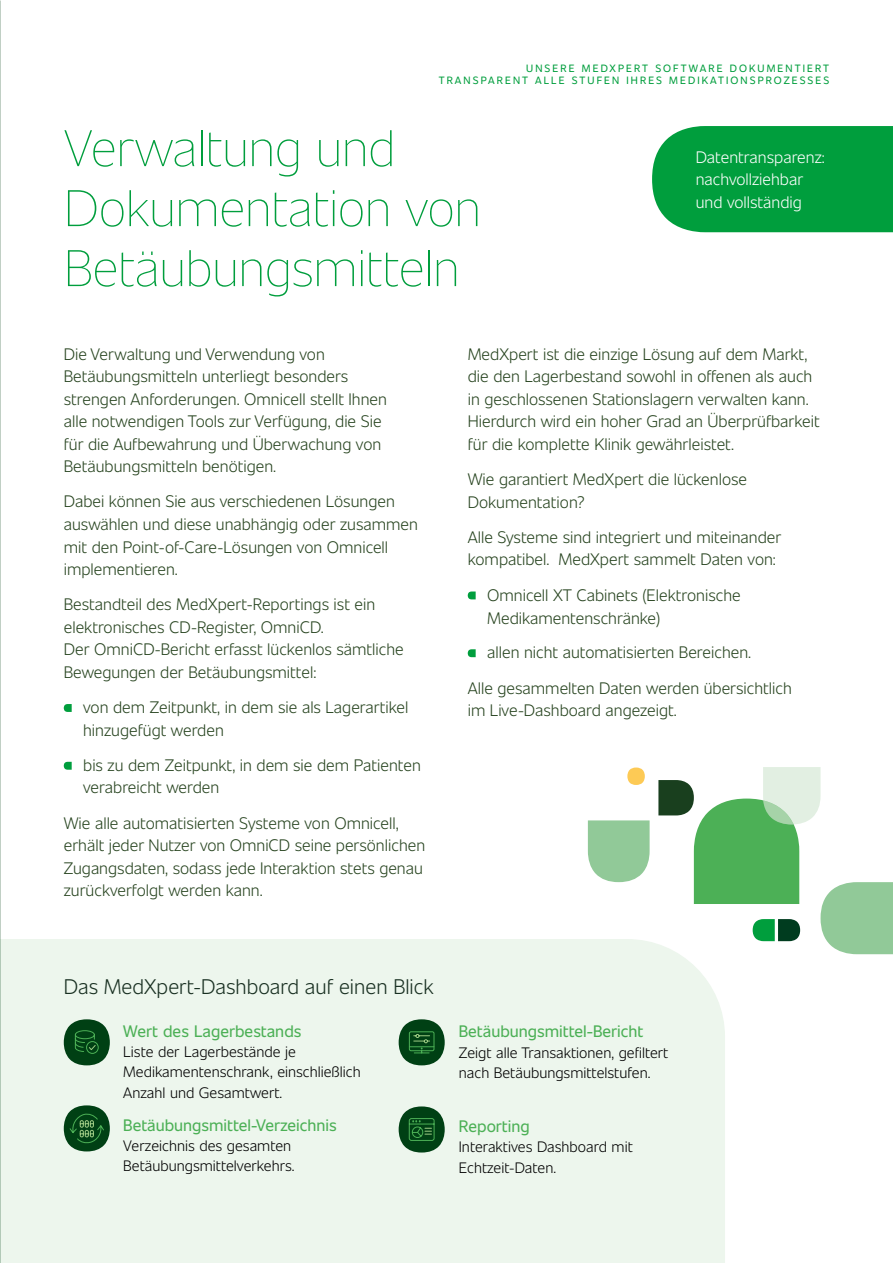
<style>
.page{position:relative;width:893px;height:1263px;background:#fff}
.page>*{position:absolute;margin:0;border:0;box-sizing:border-box;transform-origin:0 0}
.t1{font:200 51px/60px "Unitext";letter-spacing:-.01em;color:#009e3d}
.t2{font:300 21px "Unitext";color:#193022}
.t3{font:300 16.5px/22.5px "Unitext";color:#26431e}
.t4{font:16.5px "Unitext";color:#4cb056}
.t5{font:300 16.5px/22.5px "Unitext";color:#fff}
.t6{font:300 15px/20.2px "Unitext";color:#000}
.t7{font:10.5px/12px "Unitext";letter-spacing:.2em;color:#009e3d;text-align:right}
</style>
<div class="page">
<div style="left:0;top:939px;width:725px;height:324px;background:#edf6ed"></div>
<svg style="left:64px;top:704px;width:8px;height:8px"></svg>
<svg style="left:64px;top:762px;width:8px;height:8px"></svg>
<svg style="left:468px;top:591px;width:8px;height:8px"></svg>
<svg style="left:468px;top:649px;width:8px;height:8px"></svg>
<svg style="left:64px;top:1105px;width:46px;height:46px;background:#376d44"></svg>
<svg style="left:64px;top:1019px;width:46px;height:46px;background:#306840"></svg>
<svg style="left:399px;top:1019px;width:46px;height:46px;background:#336b42"></svg>
<svg style="left:399px;top:1106px;width:46px;height:46px;background:#336b42"></svg>
<svg style="left:588px;top:820px;width:62px;height:62px;background:#9ccea2"></svg>
<svg style="left:627px;top:767px;width:18px;height:18px"></svg>
<svg style="left:658px;top:767px;width:235px;height:187px"></svg>
<div style="left:652px;top:126px;width:241px;height:106px;background:#009e3d"></div>
<p class="t7" style="left:439px;top:61px;width:392px">UNSERE MEDXPERT SOFTWARE DOKUMENTIERT<br>TRANSPARENT ALLE STUFEN IHRES MEDIKATIONSPROZESSES</p>
<h1 class="t1" style="left:64px;top:115px;width:419px">Verwaltung und<br>Dokumentation von<br>Betäubungsmitteln</h1>
<p class="t5" style="left:696px;top:145px;width:131px">Datentransparenz: nachvollziehbar und vollständig</p>
<p class="t3" style="left:64px;top:341px;width:325px">Die Verwaltung und Verwendung von Betäubungsmitteln unterliegt besonders strengen Anforderungen. Omnicell stellt Ihnen alle notwendigen Tools zur Verfügung, die Sie für die Aufbewahrung und Überwachung von Betäubungsmitteln benötigen.</p>
<p class="t3" style="left:64px;top:489px;width:356px">Dabei können Sie aus verschiedenen Lösungen auswählen und diese unabhängig oder zusammen mit den Point-of-Care-Lösungen von Omnicell implementieren.</p>
<p class="t3" style="left:64px;top:592px;width:342px">Bestandteil des MedXpert-Reportings ist ein elektronisches CD-Register, OmniCD.<br>Der OmniCD-Bericht erfasst lückenlos sämtliche Bewegungen der Betäubungsmittel:</p>
<p class="t3" style="left:83px;top:695px;width:327px">von dem Zeitpunkt, in dem sie als Lagerartikel hinzugefügt werden</p>
<p class="t3" style="left:83px;top:753px;width:339px">bis zu dem Zeitpunkt, in dem sie dem Patienten verabreicht werden</p>
<p class="t3" style="left:64px;top:810px;width:363px">Wie alle automatisierten Systeme von Omnicell, erhält jeder Nutzer von OmniCD seine persönlichen Zugangsdaten, sodass jede Interaktion stets genau zurückverfolgt werden kann.</p>
<p class="t3" style="left:468px;top:342px;width:354px">MedXpert ist die einzige Lösung auf dem Markt, die den Lagerbestand sowohl in offenen als auch in geschlossenen Stationslagern verwalten kann.<br>Hierdurch wird ein hoher Grad an Überprüfbarkeit für die komplette Klinik gewährleistet.</p>
<p class="t3" style="left:468px;top:467px;width:281px">Wie garantiert MedXpert die lückenlose<br>Dokumentation?</p>
<p class="t3" style="left:468px;top:525px;width:315px">Alle Systeme sind integriert und miteinander kompatibel. MedXpert sammelt Daten von:</p>
<p class="t3" style="left:487px;top:583px;width:255px">Omnicell XT Cabinets (Elektronische<br>Medikamentenschränke)</p>
<p class="t3" style="left:468px;top:634px;width:326px;line-height:35.2px;text-indent:19px">allen nicht automatisierten Bereichen.<br>Alle gesammelten Daten werden übersichtlich</p>
<p class="t3" style="left:468px;top:698px;width:211px">im Live-Dashboard angezeigt.</p>
<p class="t2" style="left:64px;top:972px;width:371px">Das MedXpert-Dashboard auf einen Blick</p>
<p class="t4" style="left:123px;top:1019px;width:180px">Wert des Lagerbestands</p>
<p class="t6" style="left:123px;top:1041px;width:239px">Liste der Lagerbestände je<br>Medikamentenschrank, einschließlich<br>Anzahl und Gesamtwert.</p>
<p class="t4" style="left:123px;top:1113px;width:215px">Betäubungsmittel-Verzeichnis</p>
<p class="t6" style="left:123px;top:1134px;width:173px">Verzeichnis des gesamten<br>Betäubungsmittelverkehrs.</p>
<p class="t4" style="left:459px;top:1020px;width:186px">Betäubungsmittel-Bericht</p>
<p class="t6" style="left:459px;top:1041px;width:211px">Zeigt alle Transaktionen, gefiltert nach Betäubungsmittelstufen.</p>
<p class="t4" style="left:459px;top:1114px;width:72px">Reporting</p>
<p class="t6" style="left:459px;top:1136px;width:175px">Interaktives Dashboard mit<br>Echtzeit-Daten.</p>
</div>
